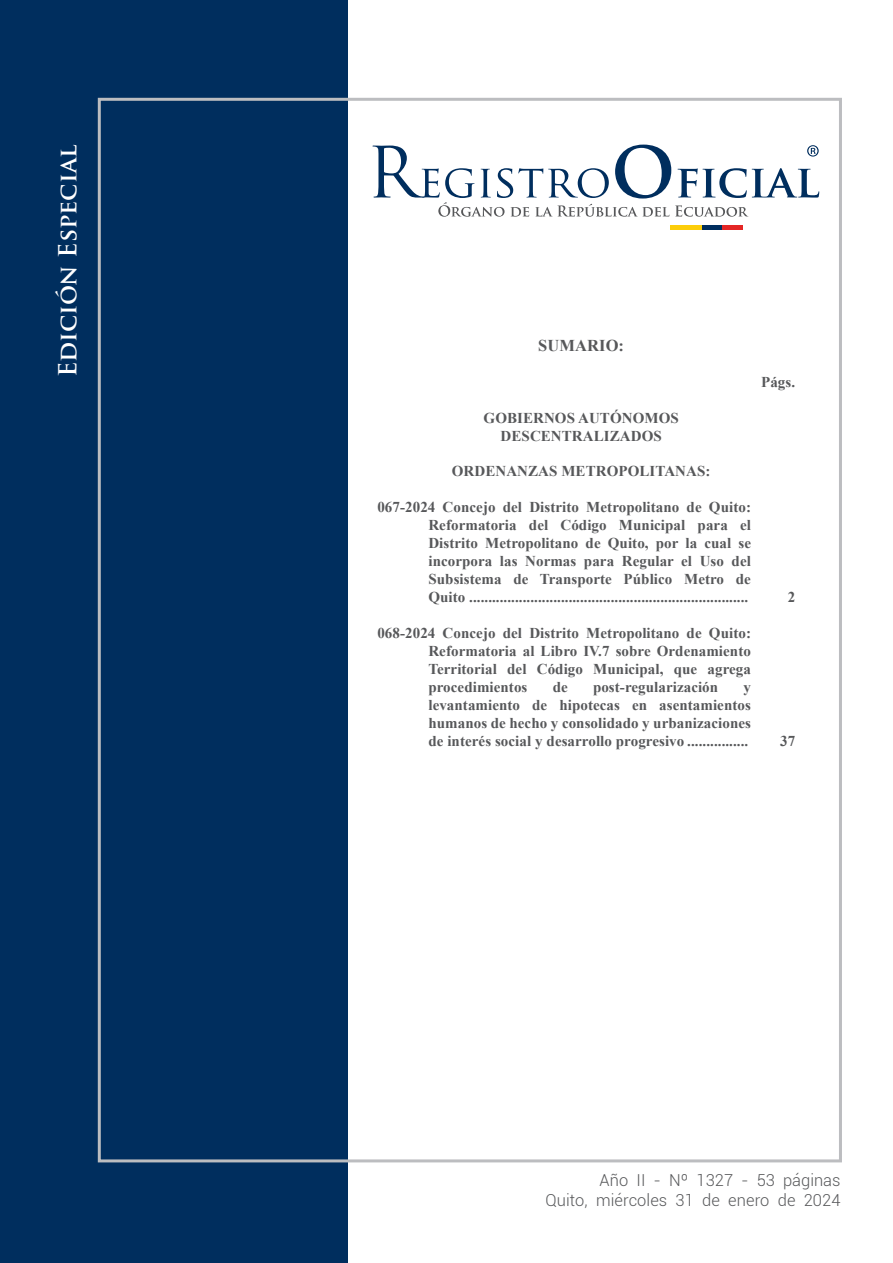
<style>
.page{position:relative;width:893px;height:1263px;background:#fff}
.page>*{position:absolute;margin:0;border:0;box-sizing:border-box;transform-origin:0 0}
.t1{font:700 24.3px "Trajan Pro";color:#fff}
.t2{font:300 16.5px "Roboto";letter-spacing:.005em;color:#57585a}
.Sumario_Title{font:700 16.5px "Times New Roman";letter-spacing:.005em;color:#57585a}
.Sumario_Tab_1{font:700 15px/18px "Times New Roman";letter-spacing:.005em;color:#57585a;text-align:justify}
.Sumario_Center{font:700 15px/18px "Times New Roman";letter-spacing:.005em;color:#57585a;text-align:center}
.Sumario_Numero{font:700 15px "Times New Roman";letter-spacing:.005em;color:#57585a}
</style>
<div class="page">
<div style="left:0;top:0;width:348px;height:1263px;background:#002e5e"></div>
<div style="left:670px;top:225px;width:32px;height:5px;background:#fccd0a"></div>
<div style="left:702px;top:225px;width:21px;height:5px;background:#002e5e"></div>
<div style="left:723px;top:225px;width:20px;height:5px;background:#e42625"></div>
<svg style="left:372px;top:145px;width:447px;height:72px"></svg>
<p class="t1" style="left:53px;top:377px;width:234px;rotate:-90deg">Edición Especial</p>
<p class="Sumario_Title" style="left:538px;top:334px;width:87px">SUMARIO:</p>
<p class="Sumario_Center" style="left:484px;top:408px;width:197px">GOBIERNOS AUTÓNOMOS<br>DESCENTRALIZADOS</p>
<p class="Sumario_Center" style="left:452px;top:462px;width:260px">ORDENANZAS METROPOLITANAS:</p>
<p class="Sumario_Tab_1" style="left:428px;top:498px;width:324px;text-indent:-51px">067-2024 Concejo del Distrito Metropolitano de Quito:<br>Reformatoria del Código Municipal para el Distrito Metropolitano de Quito, por la cual se incorpora las Normas para Regular el Uso del Subsistema de Transporte Público Metro de Quito .........................................................................</p>
<p class="Sumario_Tab_1" style="left:428px;top:623px;width:324px;text-indent:-51px">068-2024 Concejo del Distrito Metropolitano de Quito:<br>Reformatoria al Libro IV.7 sobre Ordenamiento Territorial del Código Municipal, que agrega procedimientos</p>
<p class="Sumario_Tab_1" style="left:553px;top:677px;width:17px">de</p>
<p class="Sumario_Tab_1" style="left:593px;top:677px;width:127px">post-regularización</p>
<p class="Sumario_Tab_1" style="left:428px;top:677px;width:324px;text-indent:315px">y levantamiento de hipotecas en asentamientos humanos de hecho y consolidado y urbanizaciones de interés social y desarrollo progresivo ................</p>
<p class="Sumario_Numero" style="left:761px;top:372px;width:36px">Págs.</p>
<p class="Sumario_Numero" style="left:788px;top:587px;width:9px">2</p>
<p class="Sumario_Numero" style="left:780px;top:730px;width:17px">37</p>
<p class="t2" style="left:600px;top:1169px;width:242px">Año II - Nº 1327 - 53 páginas</p>
<p class="t2" style="left:545px;top:1189px;width:297px">Quito, miércoles 31 de enero de 2024</p>
</div>
